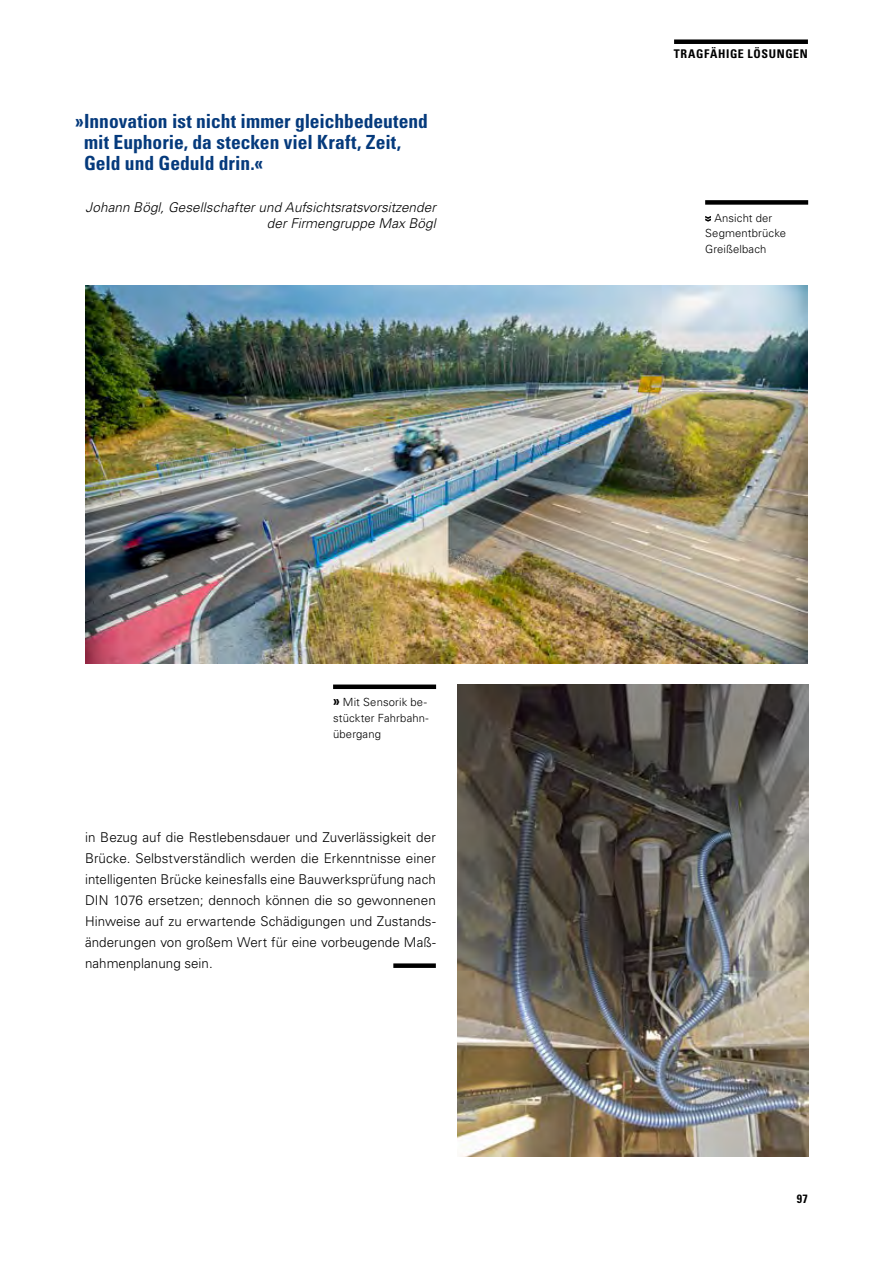
<style>
.page{position:relative;width:893px;height:1263px;background:#fff}
.page>*{position:absolute;margin:0;border:0;box-sizing:border-box;transform-origin:0 0}
.t1{font:700 condensed 19.5px/21px "Univers";color:#053a7c}
.p-Fließtext_schwarz_block{font:300 13.5px/21px "Univers";letter-spacing:.005em;color:#000;text-align:justify}
.t2{font:italic 300 13.5px/16.5px "Univers";letter-spacing:.005em;color:#000;text-align:right}
.t3{font:700 condensed 12px "Univers";letter-spacing:.05em;color:#000}
.t4{font:300 11.25px/15.8px "Univers";letter-spacing:.01em;color:#000}
.s1{font-weight:700;font-stretch:condensed;font-size:15px}
</style>
<div class="page">
<div style="left:674px;top:39px;width:134px;height:5px;background:#000"></div>
<img style="left:457px;top:684px;width:351px;height:473px">
<img style="left:86px;top:285px;width:722px;height:378px">
<div style="left:333px;top:684px;width:103px;height:5px;background:#000"></div>
<div style="left:705px;top:200px;width:103px;height:5px;background:#000"></div>
<svg style="left:705px;top:216px;width:6px;height:6px"></svg>
<div style="left:393px;top:963px;width:43px;height:5px;background:#000"></div>
<p class="t1" style="left:84px;top:110px;width:345px;text-indent:-9px">»Innovation ist nicht immer gleichbedeutend mit Euphorie, da stecken viel Kraft, Zeit,<br>Geld und Geduld drin.«</p>
<p class="t2" style="left:86px;top:199px;width:352px">Johann Bögl, Gesellschafter und Aufsichtsratsvorsitzender der Firmengruppe Max Bögl</p>
<p class="t4" style="left:333px;top:694px;width:97px"><span class="s1">»</span> Mit Sensorik be&shy;stückter Fahrbahn&shy;übergang</p>
<p class="p-Fließtext_schwarz_block" style="left:85px;top:826px;width:352px">in Bezug auf die Restlebensdauer und Zuverlässigkeit der Brücke. Selbstverständlich werden die Erkenntnisse einer intelligenten Brücke keinesfalls eine Bauwerksprüfung nach DIN 1076 ersetzen; dennoch können die so gewonnenen Hinweise auf zu erwartende Schädigungen und Zustands&shy;änderungen von großem Wert für eine vorbeugende Maß&shy;nahmenplanung sein.</p>
<p class="t3" style="left:674px;top:46px;width:136px">TRAGFÄHIGE LÖSUNGEN</p>
<p class="t4" style="left:705px;top:209px;width:82px;text-indent:9px">Ansicht der<br>Segmentbrücke<br>Greißelbach</p>
<p class="t3" style="left:797px;top:1191px;width:13px">97</p>
</div>
